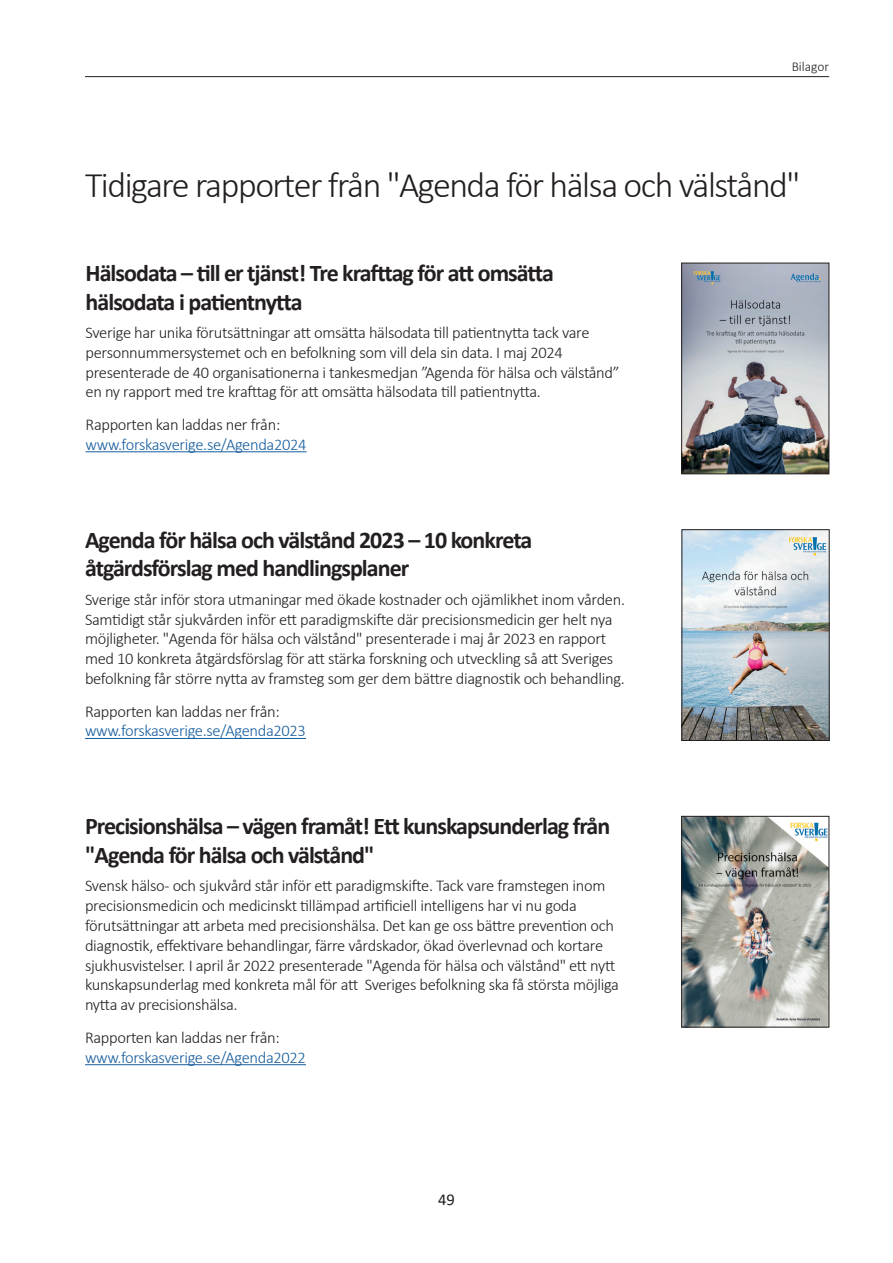
<style>
.page{position:relative;width:893px;height:1263px;background:#fff}
.page>*{position:absolute;margin:0;border:0;box-sizing:border-box;transform-origin:0 0}
.Huvudrubrik{font:300 36px "Calibri";letter-spacing:-.04em;color:#231f20}
.Underrubrik_2{font:700 24px/28.8px "Calibri";letter-spacing:-.04em;color:#231f20}
.Brödtext{font:300 16.5px/19.8px "Calibri";letter-spacing:-.02em;color:#231f20}
.Brödtext-2{font:300 16.5px/19.8px "Calibri";letter-spacing:-.02em;color:#175d9e}
.t1{font:16.5px "Calibri";color:#231f20}
.t2{font:300 13.5px "Calibri";color:#231f20}
.s1{color:#231f20}
</style>
<div class="page">
<hr style="left:85px;top:76px;width:744px;height:1px;background:#231f20">
<hr style="left:86px;top:451px;width:221px;height:1px;background:#175d9e">
<hr style="left:85px;top:738px;width:221px;height:1px;background:#175d9e">
<hr style="left:85px;top:1064px;width:221px;height:1px;background:#175d9e">
<img style="left:683px;top:265px;width:144px;height:207px">
<div style="left:681px;top:263px;width:148px;height:211px;border:1px solid #231f20"></div>
<img style="left:684px;top:531px;width:143px;height:208px">
<div style="left:682px;top:529px;width:147px;height:212px;border:1px solid #231f20"></div>
<img style="left:683px;top:818px;width:144px;height:207px">
<div style="left:681px;top:816px;width:148px;height:211px;border:1px solid #231f20"></div>
<p class="t2" style="left:792px;top:58px;width:39px">Bilagor</p>
<p class="Huvudrubrik" style="left:85px;top:163px;width:717px">Tidigare rapporter från "Agenda för hälsa och välstånd"</p>
<p class="Underrubrik_2" style="left:86px;top:258px;width:470px">Hälsodata – till er tjänst! Tre krafttag för att omsätta hälsodata i patientnytta</p>
<p class="Brödtext" style="left:86px;top:322px;width:535px">Sverige har unika förutsättningar att omsätta hälsodata till patientnytta tack vare personnummersystemet och en befolkning som vill dela sin data. I maj 2024 presenterade de 40 organisationerna i tankesmedjan ”Agenda för hälsa och välstånd” en ny rapport med tre krafttag för att omsätta hälsodata till patientnytta.</p>
<p class="Brödtext-2" style="left:86px;top:414px;width:222px"><span class="s1">Rapporten kan laddas ner från: </span>www.forskasverige.se/Agenda2024</p>
<p class="Underrubrik_2" style="left:85px;top:525px;width:449px">Agenda för hälsa och välstånd 2023 – 10 konkreta åtgärdsförslag med handlingsplaner</p>
<p class="Brödtext" style="left:85px;top:589px;width:541px">Sverige står inför stora utmaningar med ökade kostnader och ojämlikhet inom vården.<br>Samtidigt står sjukvården inför ett paradigmskifte där precisionsmedicin ger helt nya möjligheter. "Agenda för hälsa och välstånd" presenterade i maj år 2023 en rapport med 10 konkreta åtgärdsförslag för att stärka forskning och utveckling så att Sveriges befolkning får större nytta av framsteg som ger dem bättre diagnostik och behandling.</p>
<p class="Brödtext-2" style="left:85px;top:701px;width:222px"><span class="s1">Rapporten kan laddas ner från: </span>www.forskasverige.se/Agenda2023</p>
<p class="Underrubrik_2" style="left:85px;top:812px;width:527px">Precisionshälsa – vägen framåt! Ett kunskapsunderlag från "Agenda för hälsa och välstånd"</p>
<p class="Brödtext" style="left:85px;top:876px;width:535px">Svensk hälso- och sjukvård står inför ett paradigmskifte. Tack vare framstegen inom precisionsmedicin och medicinskt tillämpad artificiell intelligens har vi nu goda förutsättningar att arbeta med precisionshälsa. Det kan ge oss bättre prevention och diagnostik, effektivare behandlingar, färre vårdskador, ökad överlevnad och kortare sjukhusvistelser. I april år 2022 presenterade "Agenda för hälsa och välstånd" ett nytt kunskapsunderlag med konkreta mål för att Sveriges befolkning ska få största möjliga nytta av precisionshälsa.</p>
<p class="Brödtext-2" style="left:85px;top:1027px;width:222px"><span class="s1">Rapporten kan laddas ner från: </span>www.forskasverige.se/Agenda2022</p>
<p class="t1" style="left:438px;top:1188px;width:18px">49</p>
</div>
